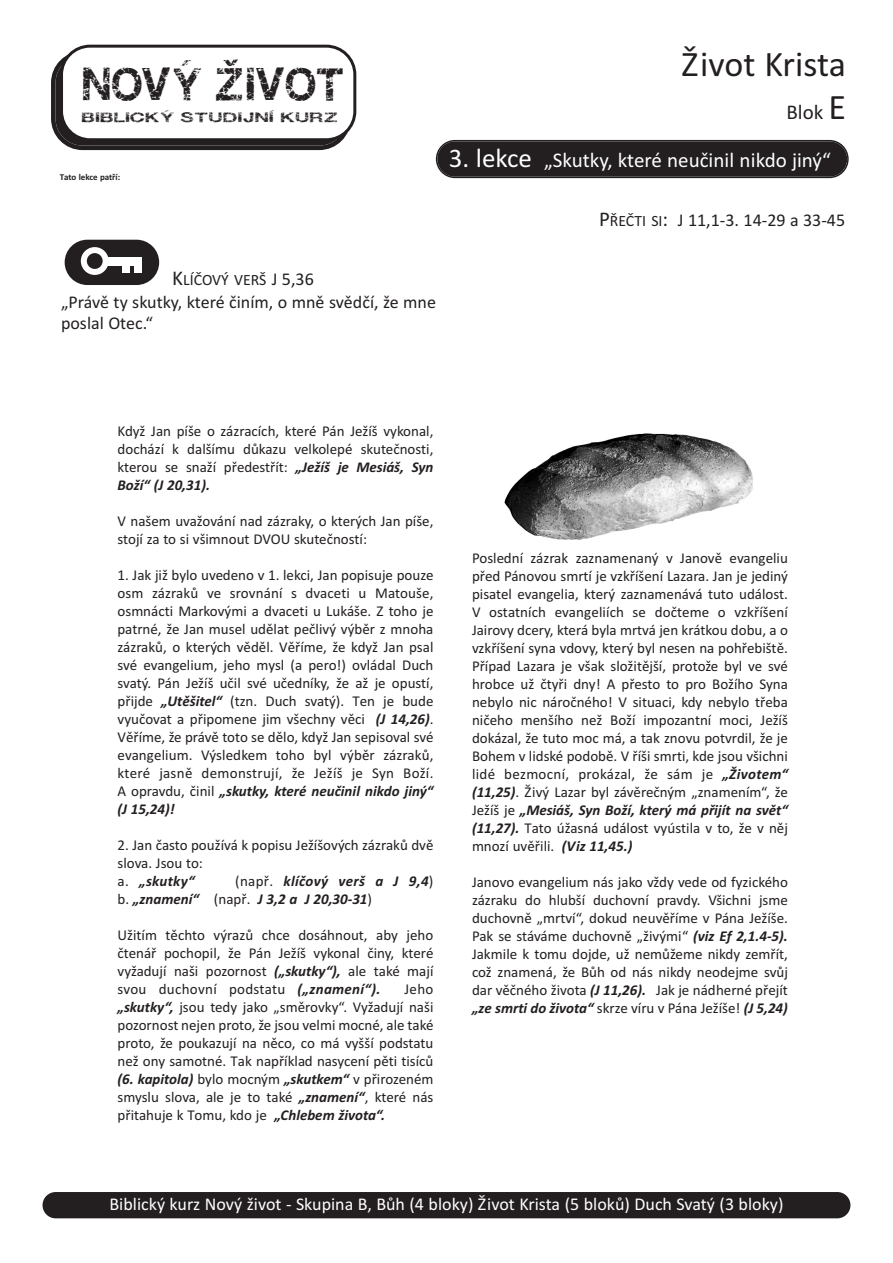
<style>
.page{position:relative;width:893px;height:1263px;background:#fff}
.page>*{position:absolute;margin:0;border:0;box-sizing:border-box;transform-origin:0 0}
.t1{font:40.5px "Gastada";color:#231f20}
.t2{font:36px "Calibri";color:#231f20}
.t3{font:21px "Calibri";color:#fff}
.t4{font:21px "Calibri";color:#231f20}
.t5{font:18px/21.6px "Calibri";color:#231f20}
.t6{font:18px "Calibri";color:#fff}
.t7{font:15.75px "Calibri";color:#231f20}
.t8{font:15px/18px "Calibri";color:#231f20;text-align:justify}
.t9{font:italic 700 15px/18px "Calibri";color:#231f20}
.t10{font:12px "Gastada";color:#231f20;scale:1.6 1}
.t11{font:700 9px "Calibri";letter-spacing:-.005em;color:#231f20}
.s1{font-size:36px}
.s2{font-size:27px}
.s3{font-size:21px}
.s4{font-size:15.75px}
.s5{font-size:18px}
.s6{font-weight:700;font-style:italic}
.s7{font-weight:400;font-style:normal}
</style>
<div class="page">
<svg style="left:436px;top:140px;width:413px;height:38px;background:#2a2627"></svg>
<div style="left:65px;top:240px;width:94px;height:45px;background:#231f20;border-radius:23px"></div>
<svg style="left:81px;top:247px;width:28px;height:28px"></svg>
<div style="left:108px;top:257px;width:34px;height:8px;background:#fff"></div>
<div style="left:134px;top:265px;width:8px;height:8px;background:#fff"></div>
<div style="left:123px;top:265px;width:7px;height:8px;background:#fff"></div>
<div style="left:43px;top:1192px;width:807px;height:26px;background:#231f20;border-radius:13px"></div>
<img style="left:504px;top:433px;width:249px;height:107px">
<svg style="left:51px;top:45px;width:305px;height:105px"></svg>
<h1 class="t1" style="left:81px;top:56px;width:265px">NOVÝ ŽIVOT</h1>
<p class="t10" style="left:81px;top:109px;width:162px">BIBLICKÝ STUDIJNÍ KURZ</p>
<p class="t11" style="left:60px;top:172px;width:62px">Tato lekce patří:</p>
<h2 class="t2" style="left:681px;top:43px;width:166px">Život Krista</h2>
<h3 class="t4" style="left:786px;top:100px;width:61px">Blok <span class="s1">e</span></h3>
<h3 class="t3" style="left:449px;top:147px;width:384px"><span class="s2">3. lekce</span> „skutky, které neučinil nikdo jiný“</h3>
<p class="t5" style="left:599px;top:209px;width:248px"><span class="s3">P</span><span class="s4">řečTi si</span><span class="s3">:</span> J 11,1-3. 14-29 a 33-45</p>
<p class="t7" style="left:172px;top:270px;width:143px"><span class="s3">K</span>líčový verš <span class="s5">J 5,36</span></p>
<p class="t5" style="left:61px;top:291px;width:376px">„Právě ty skutky, které činím, o mně svědčí, že mne poslal otec.“</p>
<p class="t8" style="left:118px;top:421px;width:317px">Když Jan píše o zázracích, které Pán Ježíš vykonal, dochází k dalšímu důkazu velkolepé skutečnosti, kterou se snaží předestřít: <span class="s6">„Ježíš je Mesiáš, Syn Boží“ (J 20,31).</span></p>
<p class="t8" style="left:118px;top:511px;width:317px">v našem uvažování nad zázraky, o kterých Jan píše, stojí za to si všimnout DvoU skutečností:</p>
<p class="t8" style="left:118px;top:565px;width:317px">1. Jak již bylo uvedeno v 1. lekci, Jan popisuje pouze osm zázraků ve srovnání s dvaceti u Matouše, osmnácti Markovými a dvaceti u lukáše. Z toho je patrné, že Jan musel udělat pečlivý výběr z mnoha zázraků, o kterých věděl. věříme, že když Jan psal své evangelium, jeho mysl (a pero!) ovládal Duch svatý. Pán Ježíš učil své učedníky, že až je opustí, přijde <span class="s6">„utěšitel“</span> (tzn. Duch svatý). Ten je bude vyučovat a připomene jim všechny věci <span class="s6">(J 14,26)</span>. věříme, že právě toto se dělo, když Jan sepisoval své evangelium. výsledkem toho byl výběr zázraků, které jasně demonstrují, že Ježíš je syn Boží.<br>A opravdu, činil <span class="s6">„skutky, které neučinil nikdo jiný“ (J 15,24)!</span></p>
<p class="t8" style="left:118px;top:836px;width:317px;text-align:left">2. Jan často používá k popisu Ježíšových zázraků dvě slova. Jsou to:<br>a. <span class="s6">„skutky“</span></p>
<p class="t9" style="left:118px;top:872px;width:317px;text-indent:118px"><span class="s7">(např.</span> klíčový verš a J 9,4<span class="s7">) b.</span> „znamení“ <span class="s7">(např.</span> J 3,2 a J 20,30-31<span class="s7">)</span></p>
<p class="t8" style="left:118px;top:926px;width:317px">Užitím těchto výrazů chce dosáhnout, aby jeho čtenář pochopil, že Pán Ježíš vykonal činy, které vyžadují naši pozornost <span class="s6">(„skutky“),</span> ale také mají svou duchovní podstatu <span class="s6">(„znamení“).</span></p>
<p class="t8" style="left:118px;top:980px;width:317px;text-indent:287px">Jeho <span class="s6">„skutky“,</span> jsou tedy jako „směrovky“. vyžadují naši pozornost nejen proto, že jsou velmi mocné, ale také proto, že poukazují na něco, co má vyšší podstatu než ony samotné. Tak například nasycení pěti tisíců <span class="s6">(6. kapitola)</span> bylo mocným <span class="s6">„skutkem“</span> v přirozeném smyslu slova, ale je to také <span class="s6">„znamení“</span>, které nás přitahuje k Tomu, kdo je <span class="s6">„Chlebem života“.</span></p>
<p class="t8" style="left:472px;top:548px;width:317px">Poslední zázrak zaznamenaný v Janově evangeliu před Pánovou smrtí je vzkříšení lazara. Jan je jediný pisatel evangelia, který zaznamenává tuto událost. v ostatních evangeliích se dočteme o vzkříšení Jairovy dcery, která byla mrtvá jen krátkou dobu, a o vzkříšení syna vdovy, který byl nesen na pohřebiště.<br>Případ lazara je však složitější, protože byl ve své hrobce už čtyři dny! A přesto to pro Božího syna nebylo nic náročného! v situaci, kdy nebylo třeba ničeho menšího než Boží impozantní moci, Ježíš dokázal, že tuto moc má, a tak znovu potvrdil, že je Bohem v lidské podobě. v říši smrti, kde jsou všichni lidé bezmocní, prokázal, že sám je <span class="s6">„Životem“ (11,25)</span>. Živý lazar byl závěrečným „znamením“, že Ježíš je <span class="s6">„Mesiáš, Syn Boží, který má přijít na svět“ (11,27).</span> Tato úžasná událost vyústila v to, že v něj mnozí uvěřili. <span class="s6">(Viz 11,45.)</span></p>
<p class="t8" style="left:472px;top:873px;width:317px">Janovo evangelium nás jako vždy vede od fyzického zázraku do hlubší duchovní pravdy. všichni jsme duchovně „mrtví“, dokud neuvěříme v Pána Ježíše.<br>Pak se stáváme duchovně „živými“ <span class="s6">(viz ef 2,1.4-5).<br></span>Jakmile k tomu dojde, už nemůžeme nikdy zemřít, což znamená, že Bůh od nás nikdy neodejme svůj dar věčného života <span class="s6">(J 11,26).</span> Jak je nádherné přejít <span class="s6">„ze smrti do života“</span> skrze víru v Pána Ježíše! <span class="s6">(J 5,24)</span></p>
<p class="t6" style="left:109px;top:1193px;width:675px">Biblický kurz Nový život - skupina B, Bůh (4 bloky) Život Krista (5 bloků) Duch svatý (3 bloky)</p>
</div>
